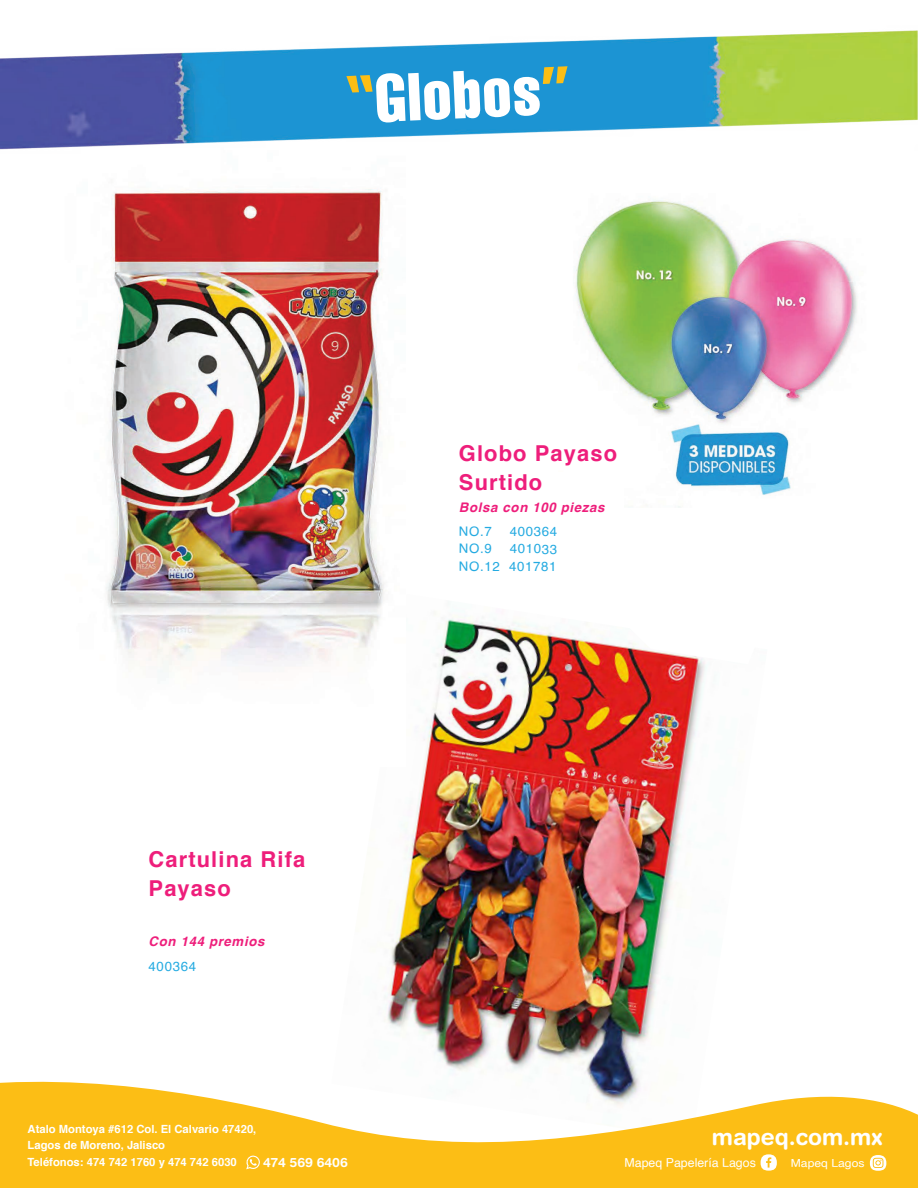
<style>
.page{position:relative;width:918px;height:1188px;background:#fff}
.page>*{position:absolute;margin:0;border:0;box-sizing:border-box;transform-origin:0 0}
.t1{font:extra-condensed 66.45px "Helvetica";color:#fff}
.t2{font:700 22.8px "Helvetica Rounded";color:#fff}
.t3{font:700 21.9px/29.8px "Helvetica";letter-spacing:.05em;color:#ee1e7b}
.t4{font:13.2px "Helvetica";letter-spacing:.05em;color:#24aae1}
.t5{font:italic 700 13.2px "Helvetica";letter-spacing:.05em;color:#ee1e7b}
.t6{font:700 12.9px "Helvetica Rounded";letter-spacing:-.005em;color:#fff}
.t7{font:12.45px "Helvetica";color:#fff}
.t8{font:700 11.25px/15.5px "Helvetica";color:#fff}
.t9{font:11.1px "Helvetica";color:#fff;scale:1.09 1}
.s1{color:#fcbe15}
</style>
<div class="page">
<img style="left:575px;top:200px;width:282px;height:308px">
<div style="left:552px;top:472px;width:72px;height:39px;background:#fff"></div>
<img style="left:384px;top:612px;width:323px;height:458px">
<svg style="left:595px;top:612px;width:112px;height:52px"></svg>
<img style="left:106px;top:189px;width:299px;height:578px">
<img style="left:0;top:30px;width:918px;height:120px">
<svg style="left:0;top:1070px;width:918px;height:118px;fill:#fcbe15"></svg>
<svg style="left:870px;top:1155px;width:16px;height:16px"></svg>
<svg style="left:761px;top:1154px;width:16px;height:17px"></svg>
<svg style="left:245px;top:1155px;width:15px;height:14px"></svg>
<h1 class="t1" style="left:343px;top:58px;width:227px;rotate:-3deg"><span class="s1">“</span>Globos<span class="s1">”</span></h1>
<h3 class="t3" style="left:459px;top:438px;width:160px">Globo Payaso<br>Surtido</h3>
<p class="t5" style="left:459px;top:497px;width:147px">Bolsa con 100 piezas</p>
<p class="t4" style="left:459px;top:521px;width:34px">NO.7</p>
<p class="t4" style="left:510px;top:521px;width:49px">400364</p>
<h3 class="t3" style="left:149px;top:844px;width:158px">Cartulina Rifa<br>Payaso</h3>
<p class="t5" style="left:149px;top:930px;width:117px">Con 144 premios</p>
<p class="t4" style="left:149px;top:956px;width:49px">400364</p>
<p class="t4" style="left:459px;top:538px;width:34px;rotate:1deg">NO.9</p>
<p class="t4" style="left:510px;top:538px;width:49px;rotate:1deg">401033</p>
<p class="t4" style="left:459px;top:556px;width:99px">NO.12 401781</p>
<p class="t8" style="left:28px;top:1122px;width:230px">Atalo Montoya #612 Col. El Calvario 47420,<br>Lagos de Moreno, Jalisco</p>
<p class="t8" style="left:28px;top:1155px;width:211px">Teléfonos: 474 742 1760 y 474 742 6030</p>
<h2 class="t2" style="left:712px;top:1123px;width:172px">mapeq.com.mx</h2>
<p class="t6" style="left:263px;top:1154px;width:86px">474 569 6406</p>
<p class="t7" style="left:625px;top:1153px;width:133px">Mapeq Papelería Lagos</p>
<p class="t9" style="left:791px;top:1155px;width:69px">Mapeq Lagos</p>
</div>
